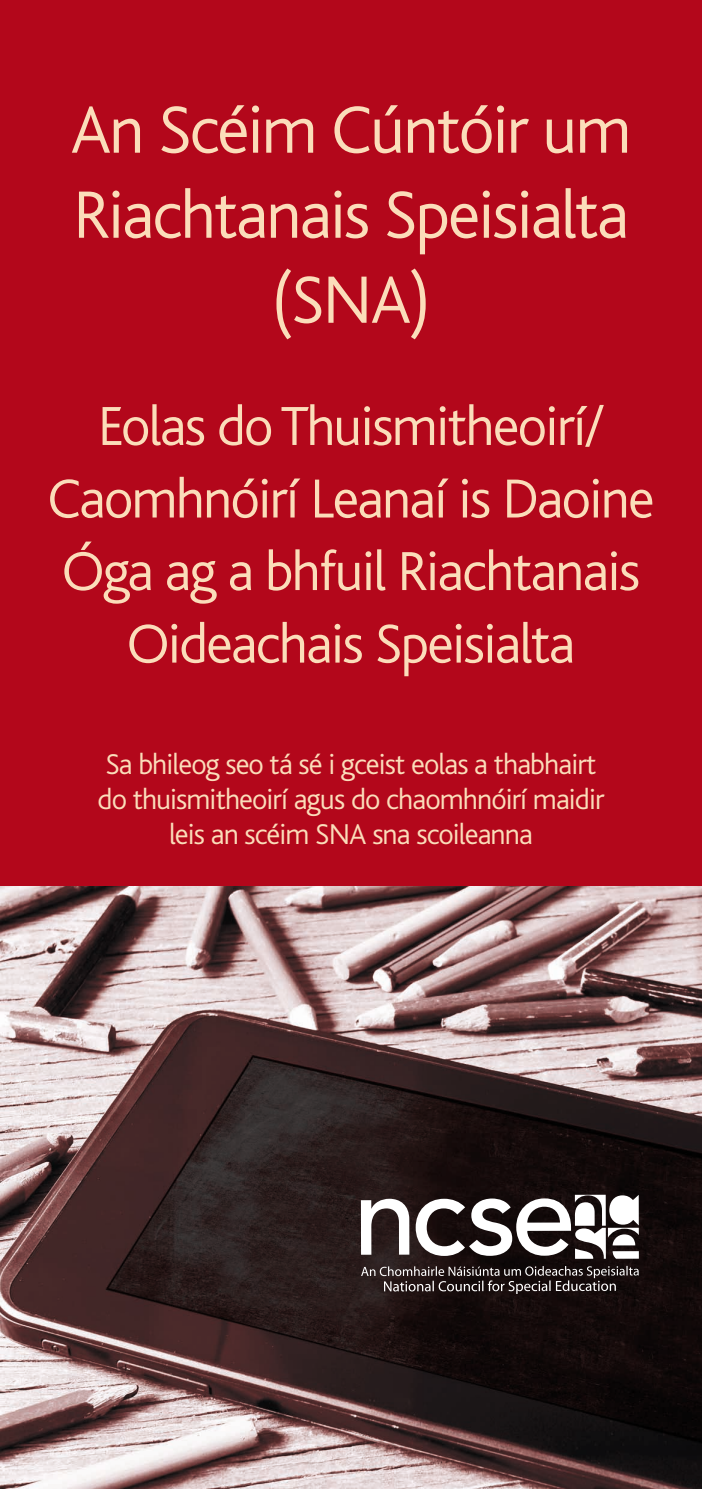
<style>
.page{position:relative;width:702px;height:1489px;background:#fff}
.page>*{position:absolute;margin:0;border:0;box-sizing:border-box;transform-origin:0 0}
.Cov_2{font:300 70px/85px "Bliss";letter-spacing:-.03em;color:#fbddba;text-align:center}
.Cov_1{font:300 57.5px/72.5px "Bliss";letter-spacing:-.03em;color:#fbddba;text-align:center}
.Cov_1-2{font:300 30px/35px "Bliss";letter-spacing:-.03em;color:#fbddba;text-align:center}
</style>
<div class="page">
<div style="left:0;top:0;width:702px;height:1488px;background:#b3071b"></div>
<img style="left:0;top:886px;width:702px;height:602px">
<svg style="left:361px;top:1198px;width:48px;height:56px"></svg>
<svg style="left:361px;top:1265px;width:277px;height:28px"></svg>
<svg style="left:415px;top:1194px;width:223px;height:64px"></svg>
<p class="Cov_2" style="left:70px;top:88px;width:562px">An Scéim Cúntóir um<br>Riachtanais Speisialta (SNA)</p>
<p class="Cov_1" style="left:47px;top:391px;width:608px">Eolas do Thuismitheoirí/<br>Caomhnóirí Leanaí is Daoine<br>Óga ag a bhfuil Riachtanais<br>Oideachais Speisialta</p>
<p class="Cov_1-2" style="left:98px;top:747px;width:508px">Sa bhileog seo tá sé i gceist eolas a thabhairt do thuismitheoirí agus do chaomhnóirí maidir leis an scéim SNA sna scoileanna</p>
</div>
